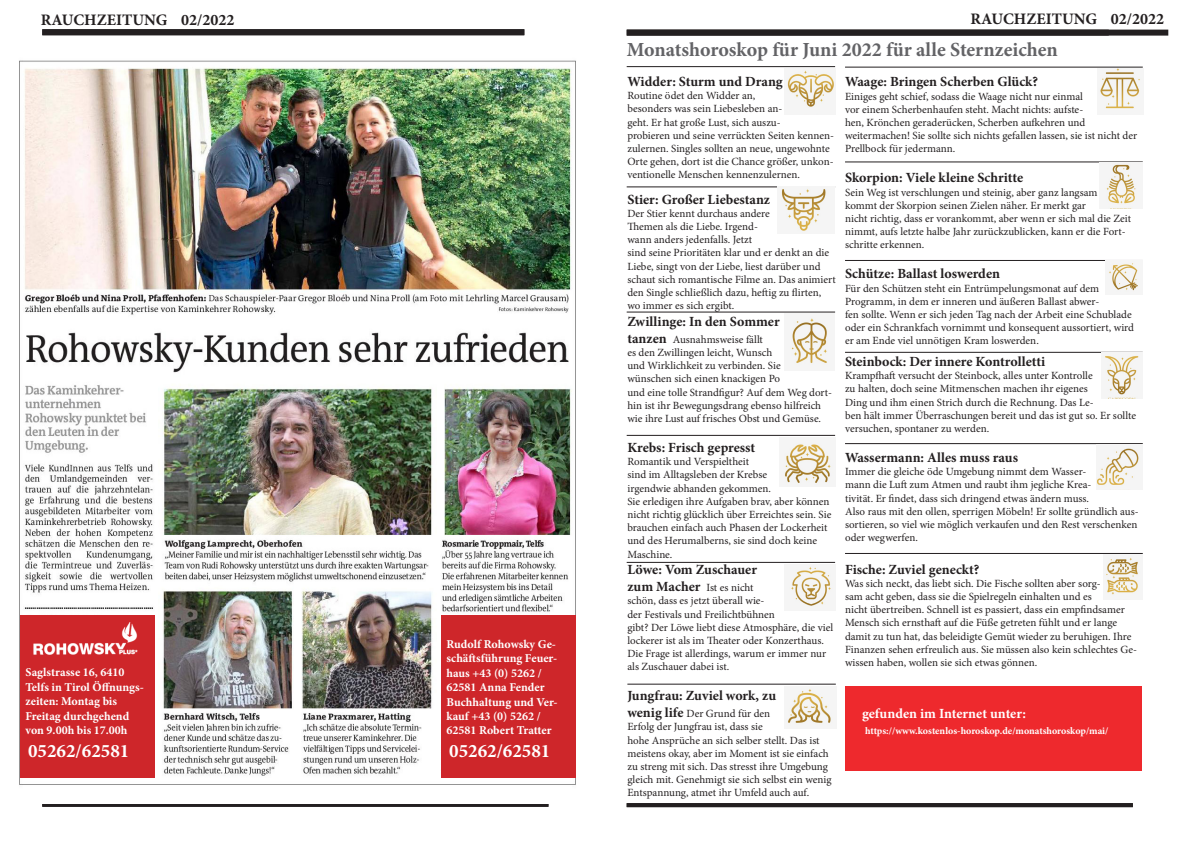
<style>
.page{position:relative;width:1191px;height:842px;background:#fff}
.page>*{position:absolute;margin:0;border:0;box-sizing:border-box;transform-origin:0 0}
.t1{font:700 20px "Minion Pro";color:#636366}
.t2{font:700 19px "Minion Pro";color:#fff}
.t3{font:700 16px "Minion Pro";color:#231f20}
.t4{font:700 14px "Minion Pro";color:#231f20}
.t5{font:700 14px "Minion Pro";color:#fff}
.t6{font:700 12px/14.4px "Minion Pro";color:#fff}
.t7{font:11px/13.2px "Minion Pro";color:#231f20}
.t8{font:700 10px "Minion Pro";color:#fff}
.s1{font-weight:700;font-size:14px}
</style>
<div class="page">
<div style="left:626px;top:30px;width:542px;height:6px;background:#231f20"></div>
<hr style="left:626px;top:803px;width:506px;height:4px;background:#231f20">
<div style="left:42px;top:29px;width:482px;height:6px;background:#231f20"></div>
<svg style="left:42px;top:804px;width:506px;height:3px;background:#262223"></svg>
<img style="left:19px;top:60px;width:557px;height:725px">
<div style="left:20px;top:615px;width:134px;height:162px;background:#ce262a"></div>
<div style="left:441px;top:615px;width:134px;height:162px;background:#ce262a"></div>
<img style="left:33px;top:622px;width:105px;height:33px">
<div style="left:845px;top:686px;width:296px;height:85px;background:#ee292d"></div>
<hr style="left:626px;top:66px;width:209px;height:1px;background:#231f20">
<hr style="left:626px;top:186px;width:209px;height:1px;background:#231f20">
<hr style="left:626px;top:312px;width:209px;height:1px;background:#231f20">
<hr style="left:626px;top:435px;width:209px;height:1px;background:#231f20">
<hr style="left:626px;top:562px;width:209px;height:1px;background:#231f20">
<hr style="left:627px;top:684px;width:209px;height:1px;background:#231f20">
<img style="left:786px;top:69px;width:49px;height:45px">
<img style="left:780px;top:187px;width:49px;height:46px">
<img style="left:790px;top:316px;width:40px;height:51px">
<img style="left:781px;top:442px;width:53px;height:44px">
<img style="left:789px;top:565px;width:44px;height:42px">
<img style="left:785px;top:687px;width:48px;height:39px">
<hr style="left:845px;top:67px;width:297px;height:1px;background:#231f20">
<hr style="left:845px;top:161px;width:297px;height:1px;background:#231f20">
<hr style="left:845px;top:260px;width:297px;height:1px;background:#231f20">
<hr style="left:845px;top:352px;width:297px;height:1px;background:#231f20">
<hr style="left:845px;top:443px;width:297px;height:1px;background:#231f20">
<hr style="left:845px;top:553px;width:297px;height:1px;background:#231f20">
<img style="left:1098px;top:68px;width:44px;height:41px">
<img style="left:1104px;top:163px;width:33px;height:45px">
<img style="left:1106px;top:261px;width:33px;height:31px">
<img style="left:1103px;top:353px;width:37px;height:46px">
<img style="left:1096px;top:445px;width:45px;height:44px">
<img style="left:1104px;top:555px;width:37px;height:41px">
<h3 class="t3" style="left:41px;top:9px;width:195px">RAUCHZEITUNG 02/2022</h3>
<h3 class="t3" style="left:970px;top:7px;width:195px">RAUCHZEITUNG 02/2022</h3>
<p class="t6" style="left:26px;top:665px;width:120px">Saglstrasse 16, 6410<br>Telfs in Tirol Öffnungs&shy;zeiten: Montag bis<br>Freitag durchgehend von 9.00h bis 17.00h</p>
<p class="t2" style="left:28px;top:737px;width:103px">05262/62581</p>
<p class="t6" style="left:446px;top:637px;width:113px">Rudolf Rohowsky Ge&shy;schäftsführung Feuer&shy;haus +43 (0) 5262 /<br>62581 Anna Fender<br>Buchhaltung und Ver&shy;kauf +43 (0) 5262 /<br>62581 Robert Tratter</p>
<p class="t2" style="left:449px;top:738px;width:103px">05262/62581</p>
<p class="t1" style="left:626px;top:35px;width:433px">Monatshoroskop für Juni 2022 für alle Sternzeichen</p>
<p class="t4" style="left:627px;top:72px;width:157px">Widder: Sturm und Drang</p>
<p class="t7" style="left:627px;top:89px;width:208px">Routine ödet den Widder an,<br>besonders was sein Liebesleben an-<br>geht. Er hat große Lust, sich auszu-<br>probieren und seine verrückten Seiten kennen&shy;zulernen. Singles sollten an neue, ungewohnte Orte gehen, dort ist die Chance größer, unkon&shy;ventionelle Menschen kennenzulernen.</p>
<p class="t4" style="left:627px;top:189px;width:144px">Stier: Großer Liebestanz</p>
<p class="t7" style="left:627px;top:207px;width:210px">Der Stier kennt durchaus andere<br>Themen als die Liebe. Irgend-<br>wann anders jedenfalls. Jetzt<br>sind seine Prioritäten klar und er denkt an die Liebe, singt von der Liebe, liest darüber und schaut sich romantische Filme an. Das animiert den Single schließlich dazu, heftig zu flirten, wo immer es sich ergibt.</p>
<p class="t4" style="left:627px;top:312px;width:154px">Zwillinge: In den Sommer</p>
<p class="t7" style="left:627px;top:333px;width:206px"><span class="s1">tanzen</span> Ausnahmsweise fällt<br>es den Zwillingen leicht, Wunsch<br>und Wirklichkeit zu verbinden. Sie<br>wünschen sich einen knackigen Po<br>und eine tolle Strandfigur? Auf dem Weg dort&shy;hin ist ihr Bewegungsdrang ebenso hilfreich wie ihre Lust auf frisches Obst und Gemüse.</p>
<p class="t4" style="left:627px;top:438px;width:129px">Krebs: Frisch gepresst</p>
<p class="t7" style="left:627px;top:455px;width:205px">Romantik und Verspieltheit<br>sind im Alltagsleben der Krebse<br>irgendwie abhanden gekommen.<br>Sie erledigen ihre Aufgaben brav, aber können nicht richtig glücklich über Erreichtes sein. Sie brauchen einfach auch Phasen der Lockerheit und des Herumalberns, sie sind doch keine Maschine.</p>
<p class="t4" style="left:627px;top:560px;width:131px">Löwe: Vom Zuschauer</p>
<p class="t7" style="left:627px;top:581px;width:207px"><span class="s1">zum Macher</span> Ist es nicht<br>schön, dass es jetzt überall wie-<br>der Festivals und Freilichtbühnen<br>gibt? Der Löwe liebt diese Atmosphäre, die viel lockerer ist als im Theater oder Konzerthaus.<br>Die Frage ist allerdings, warum er immer nur als Zuschauer dabei ist.</p>
<p class="t4" style="left:627px;top:686px;width:150px">Jungfrau: Zuviel work, zu</p>
<p class="t7" style="left:627px;top:707px;width:206px"><span class="s1">wenig life</span> Der Grund für den<br>Erfolg der Jungfrau ist, dass sie<br>hohe Ansprüche an sich selber stellt. Das ist meistens okay, aber im Moment ist sie einfach zu streng mit sich. Das stresst ihre Umgebung gleich mit. Genehmigt sie sich selbst ein wenig Entspannung, atmet ihr Umfeld auch auf.</p>
<p class="t4" style="left:845px;top:72px;width:194px">Waage: Bringen Scherben Glück?</p>
<p class="t7" style="left:845px;top:89px;width:294px">Einiges geht schief, sodass die Waage nicht nur einmal<br>vor einem Scherbenhaufen steht. Macht nichts: aufste-<br>hen, Krönchen geraderücken, Scherben aufkehren und weitermachen! Sie sollte sich nichts gefallen lassen, sie ist nicht der Prellbock für jedermann.</p>
<p class="t4" style="left:845px;top:168px;width:180px">Skorpion: Viele kleine Schritte</p>
<p class="t7" style="left:845px;top:185px;width:287px">Sein Weg ist verschlungen und steinig, aber ganz langsam kommt der Skorpion seinen Zielen näher. Er merkt gar<br>nicht richtig, dass er vorankommt, aber wenn er sich mal die Zeit nimmt, aufs letzte halbe Jahr zurückzublicken, kann er die Fort&shy;schritte erkennen.</p>
<p class="t4" style="left:845px;top:264px;width:156px">Schütze: Ballast loswerden</p>
<p class="t7" style="left:845px;top:281px;width:290px">Für den Schützen steht ein Entrümpelungsmonat auf dem Programm, in dem er inneren und äußeren Ballast abwer-<br>fen sollte. Wenn er sich jeden Tag nach der Arbeit eine Schublade oder ein Schrankfach vornimmt und konsequent aussortiert, wird er am Ende viel unnötigen Kram loswerden.</p>
<p class="t4" style="left:845px;top:352px;width:202px">Steinbock: Der innere Kontrolletti</p>
<p class="t7" style="left:845px;top:369px;width:292px">Krampfhaft versucht der Steinbock, alles unter Kontrolle<br>zu halten, doch seine Mitmenschen machen ihr eigenes<br>Ding und ihm einen Strich durch die Rechnung. Das Le-<br>ben hält immer Überraschungen bereit und das ist gut so. Er sollte versuchen, spontaner zu werden.</p>
<p class="t4" style="left:845px;top:448px;width:174px">Wassermann: Alles muss raus</p>
<p class="t7" style="left:845px;top:465px;width:295px">Immer die gleiche öde Umgebung nimmt dem Wasser-<br>mann die Luft zum Atmen und raubt ihm jegliche Krea-<br>tivität. Er findet, dass sich dringend etwas ändern muss.<br>Also raus mit den ollen, sperrigen Möbeln! Er sollte gründlich aus&shy;sortieren, so viel wie möglich verkaufen und den Rest verschenken oder wegwerfen.</p>
<p class="t4" style="left:845px;top:559px;width:136px">Fische: Zuviel geneckt?</p>
<p class="t7" style="left:845px;top:577px;width:293px">Was sich neckt, das liebt sich. Die Fische sollten aber sorg-<br>sam acht geben, dass sie die Spielregeln einhalten und es<br>nicht übertreiben. Schnell ist es passiert, dass ein empfindsamer Mensch sich ernsthaft auf die Füße getreten fühlt und er lange damit zu tun hat, das beleidigte Gemüt wieder zu beruhigen. Ihre Finanzen sehen erfreulich aus. Sie müssen also kein schlechtes Ge&shy;wissen haben, wollen sie sich etwas gönnen.</p>
<p class="t5" style="left:862px;top:703px;width:165px">gefunden im Internet unter:</p>
<p class="t8" style="left:865px;top:724px;width:245px">https://www.kostenlos-horoskop.de/monatshoroskop/mai/</p>
</div>
